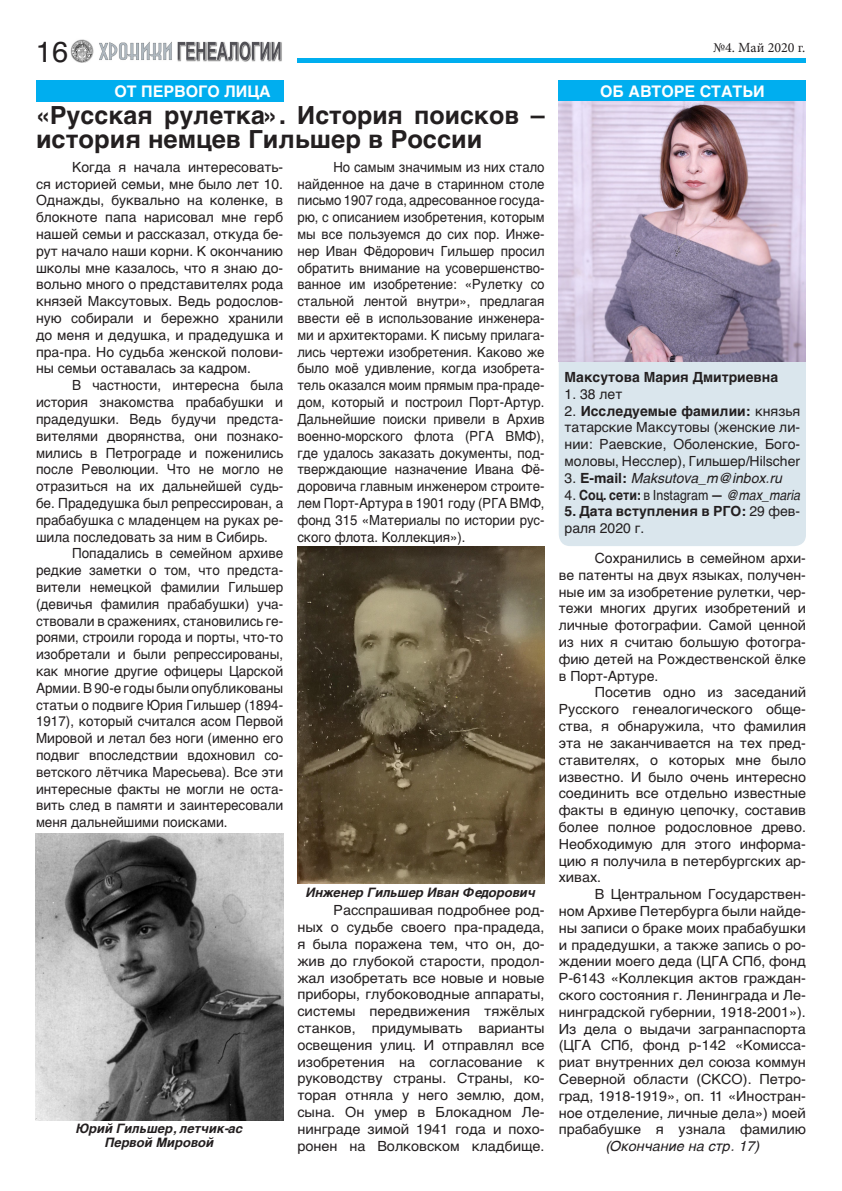
<style>
.page{position:relative;width:842px;height:1191px;background:#fff}
.page>*{position:absolute;margin:0;border:0;box-sizing:border-box;transform-origin:0 0}
.t1{font:29px "Helvetica";color:#231f20}
.t2{font:700 25px/24px "Helvetica";color:#231f20}
.t3{font:700 16px "Helvetica";color:#fff}
.t4{font:14px/16.8px "Helvetica";color:#231f20;text-align:justify}
.t5{font:14px/16.8px "Helvetica";color:#231f20;text-align:justify;scale:.94 1}
.t6{font:14px/16.8px "Helvetica";color:#231f20;text-align:justify;scale:.96 1}
.t7{font:700 14px/16.8px "Helvetica";color:#231f20}
.t8{font:italic 14px "Helvetica cyr";color:#231f20}
.t9{font:14px "Minion Pro";color:#231f20}
.t10{font:italic 700 13px "Helvetica cyr";color:#231f20}
.s1{font-weight:700}
.s2{font-family:"Helvetica";font-style:normal}
.s3{font-family:"Helvetica";font-weight:700;font-style:normal}
.s4{font-family:"Helvetica cyr";font-style:italic}
.s5{font-weight:400}
</style>
<div class="page">
<img style="left:70px;top:39px;width:212px;height:24px">
<div style="left:297px;top:58px;width:509px;height:5px;background:#00aeef"></div>
<div style="left:559px;top:91px;width:247px;height:455px;background:#dae6ed;border-radius:11px"></div>
<div style="left:559px;top:80px;width:247px;height:22px;background:#00aeef"></div>
<img style="left:559px;top:102px;width:247px;height:259px">
<div style="left:36px;top:80px;width:247px;height:22px;background:#00aeef"></div>
<img style="left:36px;top:833px;width:247px;height:287px">
<img style="left:297px;top:546px;width:248px;height:338px">
<p class="t1" style="left:36px;top:29px;width:34px">16</p>
<p class="t9" style="left:713px;top:38px;width:94px">№4. Май 2020 г.</p>
<p class="t3" style="left:115px;top:79px;width:158px">ОТ ПЕРВОГО ЛИЦА</p>
<p class="t3" style="left:600px;top:79px;width:166px">ОБ АВТОРЕ СТАТЬИ</p>
<p class="t2" style="left:36px;top:103px;width:510px">«Русская рулетка». История поисков – история немцев Гильшер в России</p>
<p class="t5" style="left:297px;top:159px;width:264px;text-indent:36px">Но самым значимым из них стало найденное на даче в старинном столе письмо 1907 года, адресованное госуда&shy;рю, с описанием изобретения, которым мы все пользуемся до сих пор. Инже&shy;нер Иван Фёдорович Гильшер просил обратить внимание на усовершенство&shy;ванное им изобретение: «Рулетку со стальной лентой внутри», предлагая ввести её в использование инженера&shy;ми и архитекторами. К письму прилага&shy;лись чертежи изобретения. Каково же было моё удивление, когда изобрета&shy;тель оказался моим прямым пра-праде&shy;дом, который и построил Порт-Артур.<br>Дальнейшие поиски привели в Архив военно-морского флота (РГА ВМФ), где удалось заказать документы, под&shy;тверждающие назначение Ивана Фё&shy;доровича главным инженером строите&shy;лем Порт-Артура в 1901 году (РГА ВМФ, фонд 315 «Материалы по истории рус&shy;ского флота. Коллекция»).</p>
<p class="t4" style="left:36px;top:159px;width:249px;text-indent:36px">Когда я начала интересовать&shy;ся историей семьи, мне было лет 10.<br>Однажды, буквально на коленке, в блокноте папа нарисовал мне герб нашей семьи и рассказал, откуда бе&shy;рут начало наши корни. К окончанию школы мне казалось, что я знаю до&shy;вольно много о представителях рода князей Максутовых. Ведь родослов&shy;ную собирали и бережно хранили до меня и дедушка, и прадедушка и пра-пра. Но судьба женской полови&shy;ны семьи оставалась за кадром.</p>
<p class="t4" style="left:36px;top:377px;width:249px;text-indent:36px">В частности, интересна была история знакомства прабабушки и прадедушки. Ведь будучи предста&shy;вителями дворянства, они познако&shy;мились в Петрограде и поженились после Революции. Что не могло не отразиться на их дальнейшей судь&shy;бе. Прадедушка был репрессирован, а прабабушка с младенцем на руках ре&shy;шила последовать за ним в Сибирь.</p>
<p class="t6" style="left:36px;top:545px;width:259px;text-indent:36px">Попадались в семейном архиве редкие заметки о том, что предста&shy;вители немецкой фамилии Гильшер (девичья фамилия прабабушки) уча&shy;ствовали в сражениях, становились ге&shy;роями, строили города и порты, что-то изобретали и были репрессированы, как многие другие офицеры Царской Армии. В 90-е годы были опубликованы статьи о подвиге Юрия Гильшер (1894- 1917), который считался асом Первой Мировой и летал без ноги (именно его подвиг впоследствии вдохновил со&shy;ветского лётчика Маресьева). Все эти интересные факты не могли не оста&shy;вить след в памяти и заинтересовали меня дальнейшими поисками.</p>
<p class="t7" style="left:564px;top:369px;width:215px">Максутова Мария Дмитриевна</p>
<p class="t4" style="left:564px;top:386px;width:59px">1. 38 лет</p>
<p class="t4" style="left:564px;top:403px;width:237px">2. <span class="s1">Исследуемые фамилии:</span> князья татарские Максутовы (женские ли&shy;нии: Раевские, Оболенские, Бого&shy;моловы, Несслер), Гильшер/Hilscher</p>
<p class="t8" style="left:564px;top:470px;width:219px"><span class="s2">3.</span> <span class="s3">E-mail:</span> Maksutova_m@inbox.ru</p>
<p class="t4" style="left:564px;top:487px;width:237px">4. <span class="s1">Соц. сети:</span> в Instagram <span class="s1">—</span> <span class="s4">@max_maria</span></p>
<p class="t7" style="left:564px;top:503px;width:237px">5. Дата вступления в РГО: <span class="s5">29 фев&shy;раля 2020 г.</span></p>
<p class="t4" style="left:559px;top:550px;width:249px;text-indent:36px">Сохранились в семейном архи&shy;ве патенты на двух языках, получен&shy;ные им за изобретение рулетки, чер&shy;тежи многих других изобретений и личные фотографии. Самой ценной из них я считаю большую фотогра&shy;фию детей на Рождественской ёлке в Порт-Артуре.</p>
<p class="t4" style="left:559px;top:684px;width:249px;text-indent:36px">Посетив одно из заседаний Русского генеалогического обще&shy;ства, я обнаружила, что фамилия эта не заканчивается на тех пред&shy;ставителях, о которых мне было известно. И было очень интересно соединить все отдельно известные факты в единую цепочку, составив более полное родословное древо.<br>Необходимую для этого информа&shy;цию я получила в петербургских ар&shy;хивах.</p>
<p class="t4" style="left:559px;top:886px;width:249px;text-indent:36px">В Центральном Государствен&shy;ном Архиве Петербурга были найде&shy;ны записи о браке моих прабабушки и прадедушки, а также запись о ро&shy;ждении моего деда (ЦГА СПб, фонд Р-6143 «Коллекция актов граждан&shy;ского состояния г. Ленинграда и Ле&shy;нинградской губернии, 1918-2001»).<br>Из дела о выдачи загранпаспорта (ЦГА СПб, фонд р-142 «Комисса&shy;риат внутренних дел союза коммун Северной области (СКСО). Петро&shy;град, 1918-1919», оп. 11 «Иностран&shy;ное отделение, личные дела») моей прабабушке я узнала фамилию</p>
<p class="t8" style="left:605px;top:1138px;width:155px">(Окончание на стр. 17)</p>
<p class="t10" style="left:306px;top:885px;width:231px">Инженер Гильшер Иван Фeдорович</p>
<p class="t4" style="left:297px;top:902px;width:249px;text-indent:36px">Расспрашивая подробнее род&shy;ных о судьбе своего пра-прадеда, я была поражена тем, что он, до&shy;жив до глубокой старости, продол&shy;жал изобретать все новые и новые приборы, глубоководные аппараты, системы передвижения тяжёлых станков, придумывать варианты освещения улиц. И отправлял все изобретения на согласование к руководству страны. Страны, ко&shy;торая отняла у него землю, дом, сына. Он умер в Блокадном Ле&shy;нинграде зимой 1941 года и похо&shy;ронен на Волковском кладбище.</p>
<p class="t10" style="left:76px;top:1121px;width:168px">Юрий Гильшер, летчик-ас</p>
<p class="t10" style="left:105px;top:1135px;width:111px">Первой Мировой</p>
</div>
